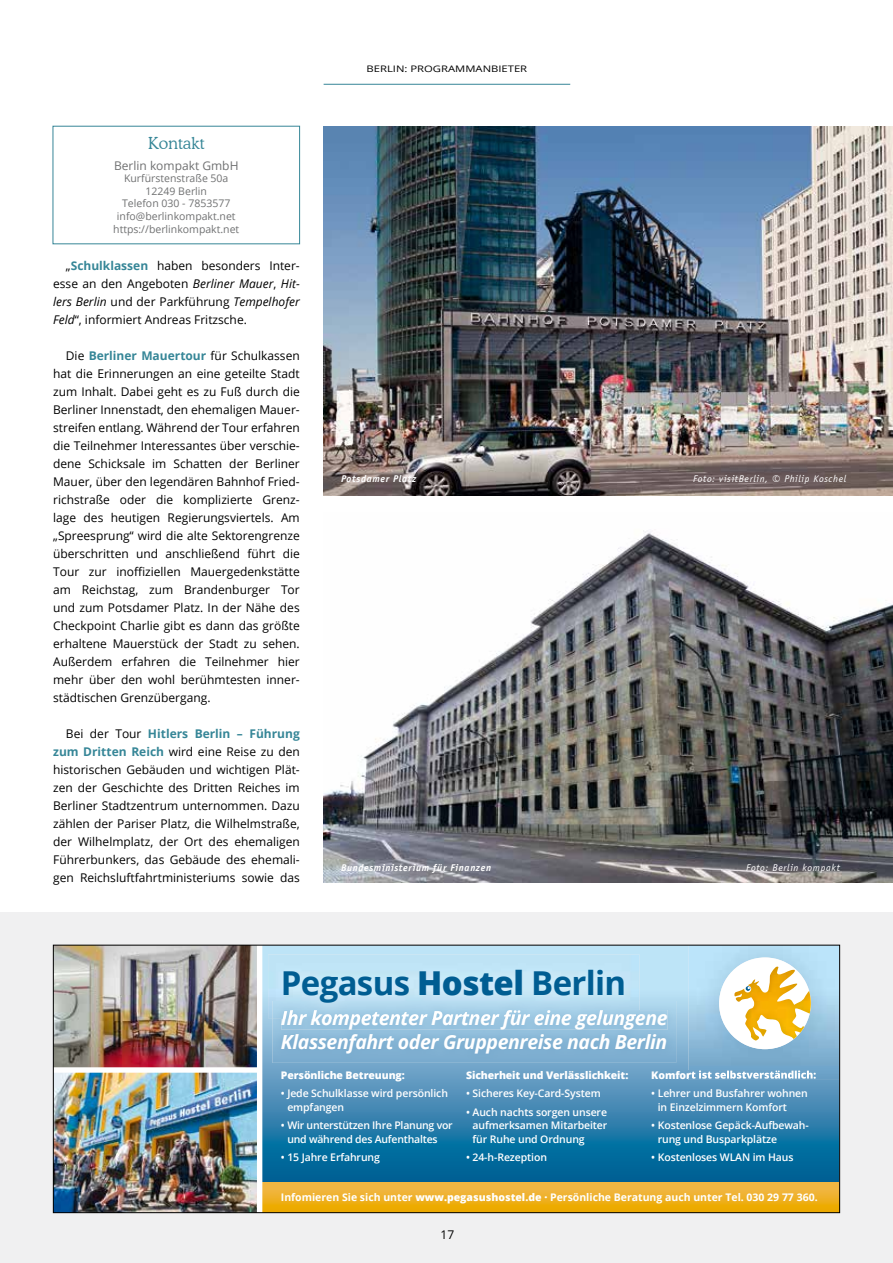
<style>
.page{position:relative;width:893px;height:1263px;background:#fff}
.page>*{position:absolute;margin:0;border:0;box-sizing:border-box;transform-origin:0 0}
.t1{font:700 33px "Open Sans";letter-spacing:-.02em;color:#005d92}
.t2{font:italic 700 19.5px/24px "Open Sans";letter-spacing:-.02em;color:#fff}
.t3{font:300 16.5px "Cooper BT";color:#368697}
.t4{font:12px/18px "Open Sans";color:#000;text-align:justify}
.t5{font:12px "Open Sans";color:#707172}
.t6{font:600 10.5px/13.5px "Open Sans";letter-spacing:-.01em;color:#fff}
.t7{font:10.5px/12.6px "Open Sans";color:#707172;text-align:center}
.t8{font:700 10.5px "Open Sans";color:#fff}
.t9{font:800 10.5px "Open Sans";letter-spacing:-.01em;color:#fff}
.t10{font:italic 10.5px "Sportiv";letter-spacing:.06em;color:#fff}
.t11{font:italic 700 10.5px "Sportiv";letter-spacing:.06em;color:#fff}
.t12{font:9px "Open Sans";color:#000;scale:1.25 1}
.s1{font-weight:700;color:#368697}
.s2{font-style:italic}
.s3{font-weight:800}
</style>
<div class="page">
<div style="left:0;top:912px;width:893px;height:351px;background:#f0f0f1"></div>
<svg style="left:262px;top:947px;width:576px;height:236px;background:#3b88b2"></svg>
<img style="left:55px;top:1073px;width:202px;height:138px">
<img style="left:272px;top:1001px;width:404px;height:62px">
<img style="left:281px;top:1010px;width:387px;height:19px">
<img style="left:268px;top:954px;width:371px;height:64px">
<div style="left:272px;top:1001px;width:367px;height:17px;background:#b1d7ed"></div>
<img style="left:281px;top:1010px;width:358px;height:8px">
<svg style="left:262px;top:1183px;width:576px;height:28px;background:#eeb025"></svg>
<img style="left:55px;top:947px;width:202px;height:120px">
<div style="left:54px;top:1067px;width:206px;height:6px;background:#fff"></div>
<div style="left:257px;top:945px;width:5px;height:268px;background:#fff"></div>
<img style="left:688px;top:947px;width:150px;height:133px">
<img style="left:688px;top:1070px;width:128px;height:9px">
<div style="left:719px;top:957px;width:92px;height:92px;background:#fff;border-radius:50%"></div>
<img style="left:734px;top:967px;width:77px;height:73px">
<svg style="left:746px;top:986px;width:4px;height:5px"></svg>
<hr style="left:324px;top:84px;width:246px;height:1px;background:#368697">
<div style="left:53px;top:126px;width:247px;height:118px;border:1px solid #368697"></div>
<img style="left:323px;top:126px;width:570px;height:370px">
<img style="left:323px;top:530px;width:570px;height:353px">
<h3 class="t3" style="left:148px;top:133px;width:58px">Kontakt</h3>
<p class="t5" style="left:114px;top:157px;width:126px">Berlin kompakt GmbH</p>
<p class="t7" style="left:113px;top:172px;width:128px">Kurfürstenstraße 50a<br>12249 Berlin<br>Telefon 030 - 7853577 info@berlinkompakt.net https://berlinkompakt.net</p>
<p class="t4" style="left:53px;top:256px;width:248px;text-indent:13px">„<span class="s1">Schulklassen</span> haben besonders Inter&shy;esse an den Angeboten <span class="s2">Berliner Mauer</span>, <span class="s2">Hit&shy;lers Berlin</span> und der Parkführung <span class="s2">Tempelhofer Feld</span>“, informiert Andreas Fritzsche.</p>
<p class="t4" style="left:53px;top:346px;width:248px;text-indent:13px">Die <span class="s1">Berliner Mauertour</span> für Schulkassen hat die Erinnerungen an eine geteilte Stadt zum Inhalt. Dabei geht es zu Fuß durch die Berliner Innenstadt, den ehemaligen Mauer&shy;streifen entlang. Während der Tour erfahren die Teilnehmer Interessantes über verschie&shy;dene Schicksale im Schatten der Berliner Mauer, über den legendären Bahnhof Fried&shy;richstraße oder die komplizierte Grenz&shy;lage des heutigen Regierungsviertels. Am „Spreesprung“ wird die alte Sektorengrenze überschritten und anschließend führt die Tour zur inoffiziellen Mauergedenkstätte am Reichstag, zum Brandenburger Tor und zum Potsdamer Platz. In der Nähe des Checkpoint Charlie gibt es dann das größte erhaltene Mauerstück der Stadt zu sehen.<br>Außerdem erfahren die Teilnehmer hier mehr über den wohl berühmtesten inner&shy;städtischen Grenzübergang.</p>
<p class="t4" style="left:53px;top:724px;width:248px;text-indent:13px">Bei der Tour <span class="s1">Hitlers Berlin – Führung zum Dritten Reich</span> wird eine Reise zu den historischen Gebäuden und wichtigen Plät&shy;zen der Geschichte des Dritten Reiches im Berliner Stadtzentrum unternommen. Dazu zählen der Pariser Platz, die Wilhelmstraße, der Wilhelmplatz, der Ort des ehemaligen Führerbunkers, das Gebäude des ehemali&shy;gen Reichsluftfahrtministeriums sowie das</p>
<p class="t12" style="left:367px;top:63px;width:130px">BERLIN: PROGRAMMANBIETER</p>
<p class="t11" style="left:341px;top:472px;width:77px">Potsdamer Platz</p>
<p class="t10" style="left:693px;top:473px;width:155px">Foto: visitBerlin, © Philip Koschel</p>
<p class="t11" style="left:341px;top:862px;width:152px">Bundesministerium für Finanzen</p>
<p class="t10" style="left:746px;top:862px;width:95px">Foto: Berlin kompakt</p>
<h1 class="t1" style="left:281px;top:959px;width:347px">Pegasus <span class="s3">Hostel</span> Berlin</h1>
<h2 class="t2" style="left:281px;top:1005px;width:388px">Ihr kompetenter Partner für eine gelungene<br>Klassenfahrt oder Gruppenreise nach Berlin</h2>
<p class="t9" style="left:281px;top:1067px;width:126px">Persönliche Betreuung:</p>
<p class="t6" style="left:287px;top:1086px;width:162px;text-indent:-6px">• Jede Schulklasse wird persönlich empfangen</p>
<p class="t6" style="left:287px;top:1118px;width:167px;text-indent:-6px">• Wir unterstützen Ihre Planung vor und während des Aufenthaltes</p>
<p class="t6" style="left:281px;top:1150px;width:101px">• 15 Jahre Erfahrung</p>
<p class="t9" style="left:466px;top:1067px;width:164px">Sicherheit und Verlässlichkeit:</p>
<p class="t6" style="left:466px;top:1086px;width:136px">• Sicheres Key-Card-System</p>
<p class="t6" style="left:473px;top:1105px;width:136px;text-align:justify;text-indent:-6px">• Auch nachts sorgen unsere aufmerksamen Mitarbeiter für Ruhe und Ordnung</p>
<p class="t6" style="left:466px;top:1150px;width:82px">• 24-h-Rezeption</p>
<p class="t6" style="left:658px;top:1086px;width:152px;text-indent:-6px">• Lehrer und Busfahrer wohnen in Einzelzimmern Komfort</p>
<p class="t6" style="left:658px;top:1118px;width:152px;text-indent:-6px">• Kostenlose Gepäck-Aufbewah&shy;rung und Busparkplätze</p>
<p class="t6" style="left:651px;top:1150px;width:144px">• Kostenloses WLAN im Haus</p>
<p class="t8" style="left:281px;top:1190px;width:538px">Infomieren Sie sich unter <span class="s3">www.pegasushostel.de ·</span> Persönliche Beratung auch unter Tel. 030 29 77 360.</p>
<p class="t4" style="left:440px;top:1225px;width:15px">17</p>
</div>
